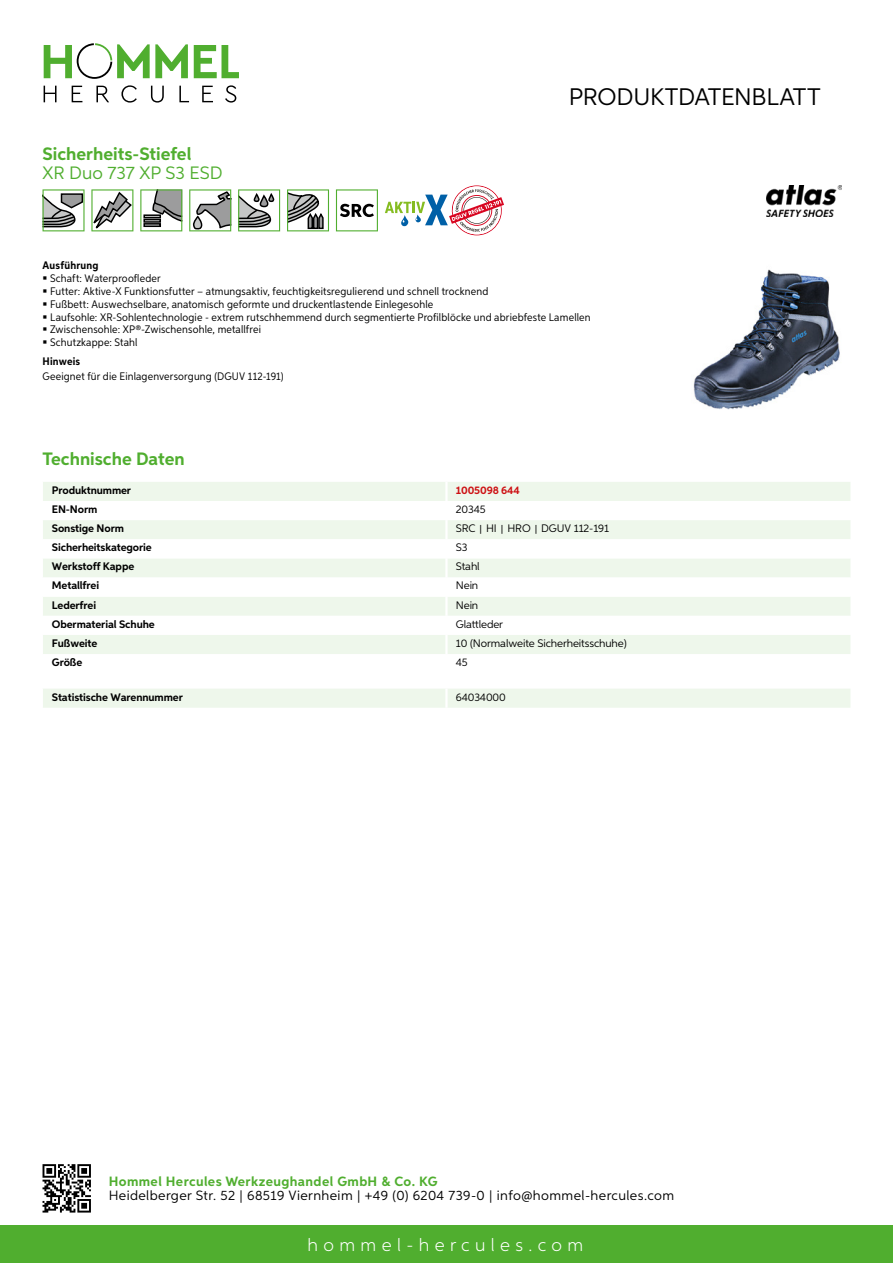
<style>
.page{position:relative;width:893px;height:1263px;background:#fff}
.page>*{position:absolute;margin:0;border:0;box-sizing:border-box;transform-origin:0 0}
.t1{font:24px "Aspira";letter-spacing:-.01em;color:#000}
.t2{font:700 18px "Aspira";color:#50ae2f}
.t3{font:300 18px "Aspira";letter-spacing:.3em;color:#fff}
.t4{font:18px "Aspira";color:#50ae2f}
.t5{font:13.5px "Aspira";letter-spacing:.03em;color:#000}
.t6{font:700 13.5px "Aspira";letter-spacing:.03em;color:#50ae2f}
.t7{font:10.95px/12.8px "Aspira Nar";letter-spacing:.015em;color:#000}
.t8{font:700 10.95px "Aspira";letter-spacing:-.01em;color:#000}
.t9{font:10.95px "Aspira";letter-spacing:-.01em;color:#000}
.t10{font:700 10.95px "Aspira Nar";letter-spacing:.02em;color:#000}
.t11{font:700 10.95px "Aspira";letter-spacing:-.01em;color:#cd1013}
.s1{font-family:"Wuerth Global";font-size:10.5px}
</style>
<div class="page">
<div style="left:0;top:1226px;width:893px;height:37px;background:#50ae2f"></div>
<svg style="left:43px;top:1164px;width:48px;height:48px"></svg>
<svg style="left:194px;top:45px;width:45px;height:33px"></svg>
<svg style="left:44px;top:43px;width:144px;height:36px"></svg>
<svg style="left:44px;top:86px;width:13px;height:16px"></svg>
<svg style="left:72px;top:86px;width:10px;height:16px"></svg>
<svg style="left:96px;top:86px;width:13px;height:16px"></svg>
<svg style="left:121px;top:85px;width:16px;height:18px"></svg>
<svg style="left:151px;top:86px;width:13px;height:17px"></svg>
<svg style="left:179px;top:86px;width:10px;height:16px"></svg>
<svg style="left:202px;top:86px;width:11px;height:16px"></svg>
<svg style="left:225px;top:85px;width:11px;height:18px"></svg>
<div style="left:43px;top:482px;width:807px;height:19px;background:#eef7eb"></div>
<svg style="left:43px;top:520px;width:807px;height:134px;fill:#eef7eb"></svg>
<hr style="left:445px;top:482px;width:3px;height:19px;background:#fff">
<hr style="left:445px;top:520px;width:3px;height:19px;background:#fff">
<hr style="left:445px;top:539px;width:3px;height:19px;background:#fff">
<hr style="left:445px;top:558px;width:3px;height:19px;background:#fff">
<hr style="left:445px;top:577px;width:3px;height:20px;background:#fff">
<hr style="left:445px;top:597px;width:3px;height:19px;background:#fff">
<hr style="left:445px;top:616px;width:3px;height:19px;background:#fff">
<hr style="left:445px;top:635px;width:3px;height:19px;background:#fff">
<div style="left:43px;top:689px;width:807px;height:19px;background:#eef7eb"></div>
<hr style="left:445px;top:689px;width:3px;height:19px;background:#fff">
<svg style="left:43px;top:189px;width:90px;height:42px"></svg>
<svg style="left:140px;top:189px;width:42px;height:42px"></svg>
<svg style="left:189px;top:189px;width:42px;height:42px"></svg>
<svg style="left:238px;top:189px;width:42px;height:42px"></svg>
<svg style="left:287px;top:189px;width:42px;height:42px"></svg>
<svg style="left:336px;top:189px;width:42px;height:42px"></svg>
<svg style="left:385px;top:185px;width:119px;height:50px"></svg>
<img style="left:693px;top:269px;width:147px;height:140px">
<img style="left:766px;top:185px;width:76px;height:32px">
<h2 class="t2" style="left:43px;top:142px;width:150px">Sicherheits-Stiefel</h2>
<h2 class="t4" style="left:43px;top:162px;width:179px">XR Duo 737 XP S3 ESD</h2>
<h1 class="t1" style="left:569px;top:82px;width:253px">Produktdatenblatt</h1>
<p class="t10" style="left:43px;top:259px;width:58px">Ausführung</p>
<p class="t7" style="left:50px;top:272px;width:542px">Schaft: Waterproofleder<br>Futter: Aktive-X Funktionsfutter – atmungsaktiv, feuchtigkeitsregulierend und schnell trocknend<br>Fußbett: Auswechselbare, anatomisch geformte und druckentlastende Einlegesohle<br>Laufsohle: XR-Sohlentechnologie - extrem rutschhemmend durch segmentierte Profilblöcke und abriebfeste Lamellen Zwischensohle: XP®-Zwischensohle, metallfrei<br>Schutzkappe: Stahl</p>
<p class="t10" style="left:43px;top:355px;width:39px">Hinweis</p>
<p class="t7" style="left:43px;top:370px;width:242px">Geeignet für die Einlagenversorgung (DGUV 112-191)</p>
<h2 class="t2" style="left:43px;top:448px;width:144px">Technische Daten</h2>
<p class="t8" style="left:52px;top:483px;width:81px">Produktnummer</p>
<p class="t11" style="left:456px;top:483px;width:66px">1005098 644</p>
<p class="t8" style="left:52px;top:502px;width:47px">EN-Norm</p>
<p class="t9" style="left:456px;top:502px;width:31px">20345</p>
<p class="t8" style="left:52px;top:521px;width:74px">Sonstige Norm</p>
<p class="t9" style="left:456px;top:522px;width:155px">SRC <span class="s1">|</span> HI <span class="s1">|</span> HRO <span class="s1">|</span> DGUV 112-191</p>
<p class="t8" style="left:52px;top:541px;width:101px">Sicherheitskategorie</p>
<p class="t9" style="left:456px;top:541px;width:13px">S3</p>
<p class="t8" style="left:52px;top:560px;width:84px">Werkstoff Kappe</p>
<p class="t9" style="left:456px;top:560px;width:25px">Stahl</p>
<p class="t8" style="left:52px;top:579px;width:49px">Metallfrei</p>
<p class="t9" style="left:456px;top:579px;width:24px">Nein</p>
<p class="t8" style="left:52px;top:598px;width:46px">Lederfrei</p>
<p class="t9" style="left:456px;top:598px;width:24px">Nein</p>
<p class="t8" style="left:52px;top:617px;width:104px">Obermaterial Schuhe</p>
<p class="t9" style="left:456px;top:617px;width:49px">Glattleder</p>
<p class="t8" style="left:52px;top:636px;width:47px">Fußweite</p>
<p class="t9" style="left:456px;top:636px;width:172px">10 (N ormalweite Sicherheitsschuhe)</p>
<p class="t8" style="left:52px;top:655px;width:32px">Größe</p>
<p class="t9" style="left:456px;top:655px;width:13px">45</p>
<p class="t8" style="left:52px;top:690px;width:132px">Statistische Warennummer</p>
<p class="t9" style="left:456px;top:690px;width:52px">64034000</p>
<p class="t6" style="left:109px;top:1172px;width:330px">Hommel Hercules Werkzeughandel GmbH &amp; Co. KG</p>
<p class="t5" style="left:109px;top:1187px;width:567px">Heidelberger Str. 52 | 68519 Viernheim | +49 (0) 6204 739-0 | info@hommel-hercules.com</p>
<h2 class="t3" style="left:307px;top:1234px;width:277px">hommel-hercules.com</h2>
</div>
